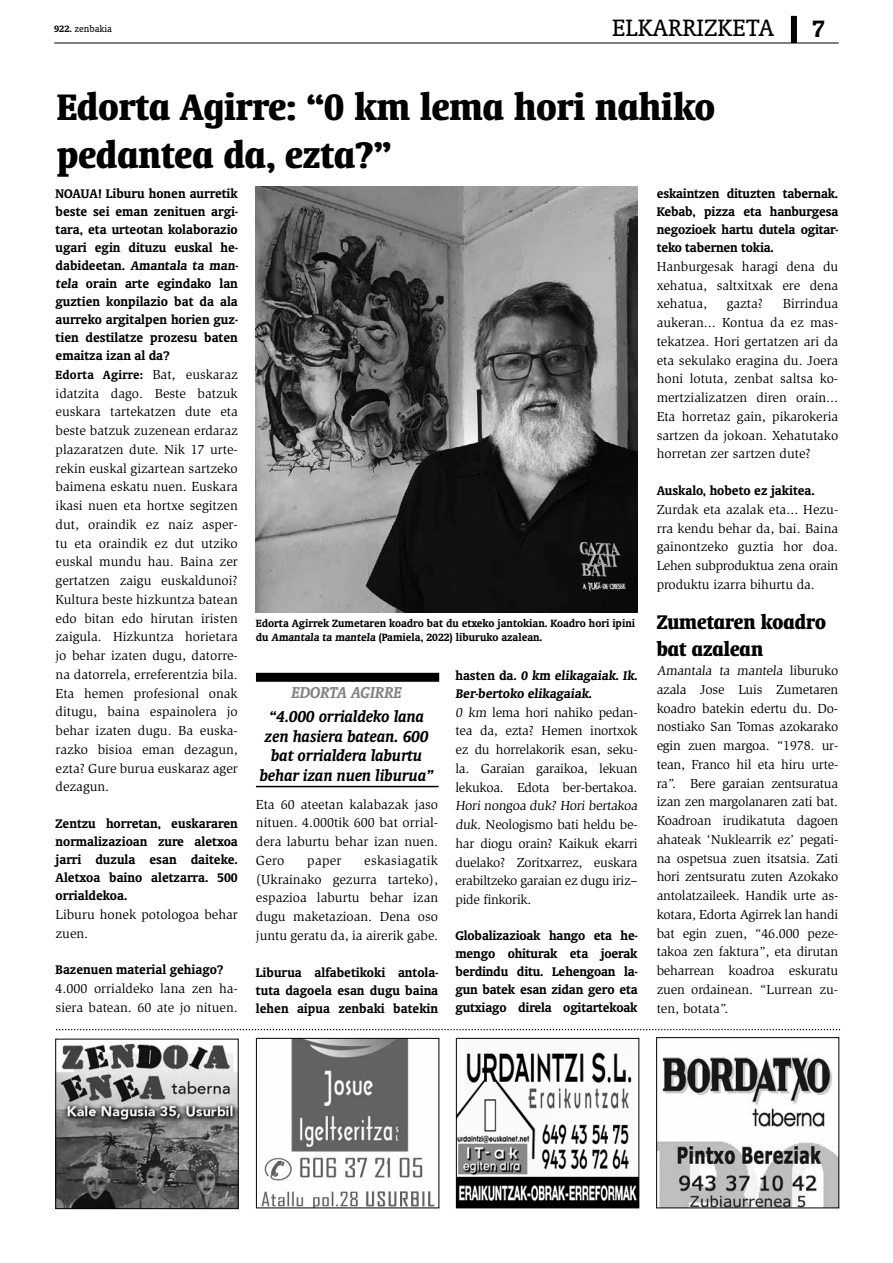
<style>
.page{position:relative;width:893px;height:1263px;background:#fff}
.page>*{position:absolute;margin:0;border:0;box-sizing:border-box;transform-origin:0 0}
.t1{font:700 condensed 42px/48px "Oranda BT";color:#000}
.t2{font:27px "Oranda BT";color:#000}
.t3{font:700 27px "Oranda BT";color:#000}
.t4{font:700 condensed 22.5px/27px "Oranda BT";color:#000}
.t5{font:italic 700 18px/19.5px "Oranda BT";color:#000;text-align:center}
.t6{font:italic 700 18px "Oranda BT";letter-spacing:-.01em;color:#828487}
.t7{font:700 14.25px/18px "Oranda BT";color:#000;text-align:justify}
.t8{font:13.5px/18.8px "Slimbach";color:#000;text-align:justify}
.t9{font:13.5px/18.8px "Slimbach";letter-spacing:-.02em;color:#000}
.t10{font:700 13.5px "Oranda BT";letter-spacing:.02em;color:#000}
.t11{font:700 12px/14.4px "Oranda BT";color:#000}
.t12{font:10.5px "Oranda BT";color:#000}
.s1{font-weight:700}
.s2{font-family:"Slimbach";font-weight:400}
</style>
<div class="page">
<hr style="left:54px;top:43px;width:785px;height:1px;background:#000">
<div style="left:791px;top:16px;width:6px;height:27px;background:#000"></div>
<img style="left:255px;top:187px;width:383px;height:425px">
<div style="left:256px;top:673px;width:183px;height:9px;background:#000"></div>
<hr style="left:256px;top:786px;width:182px;height:1px;background:#000">
<svg style="left:57px;top:1029px;width:783px;height:1px"></svg>
<img style="left:658px;top:1056px;width:179px;height:150px">
<div style="left:656px;top:1037px;width:183px;height:171px;border:1px solid #000"></div>
<img style="left:58px;top:1043px;width:178px;height:164px">
<div style="left:56px;top:1039px;width:182px;height:170px;border:1px solid #000"></div>
<img style="left:261px;top:1040px;width:174px;height:166px">
<div style="left:256px;top:1038px;width:183px;height:170px;border:1px solid #000"></div>
<img style="left:458px;top:1052px;width:179px;height:154px">
<div style="left:456px;top:1038px;width:183px;height:170px;border:1px solid #000"></div>
<h2 class="t2" style="left:656px;top:12px;width:119px">PIL-PILEAN</h2>
<h2 class="t3" style="left:812px;top:13px;width:15px">7</h2>
<p class="t12" style="left:54px;top:23px;width:59px"><span class="s1">922.</span> zenbakia</p>
<h2 class="t2" style="left:612px;top:12px;width:163px">ELKARRIZKETA</h2>
<h1 class="t1" style="left:57px;top:82px;width:660px">Edorta Agirre: “0 km lema hori nahiko pedantea da, ezta?”</h1>
<p class="t7" style="left:56px;top:184px;width:185px;text-align:left">NOAUA! Liburu honen aurretik beste sei eman zenituen argi&shy;tara, eta urteotan kolaborazio ugari egin dituzu euskal he&shy;dabideetan. Amantala ta man&shy;tela orain arte egindako lan guztien konpilazio bat da ala aurreko argitalpen horien guz&shy;tien destilatze prozesu baten emaitza izan al da?</p>
<p class="t10" style="left:56px;top:367px;width:184px">Edorta Agirre: <span class="s2">Bat, euskaraz</span></p>
<p class="t8" style="left:56px;top:384px;width:184px">idatzita dago. Beste batzuk euskara tartekatzen dute eta beste batzuk zuzenean erdaraz plazaratzen dute. Nik 17 urte&shy;rekin euskal gizartean sartzeko baimena eskatu nuen. Euskara ikasi nuen eta hortxe segitzen dut, oraindik ez naiz asper&shy;tu eta oraindik ez dut utziko euskal mundu hau. Baina zer gertatzen zaigu euskaldunoi?<br>Kultura beste hizkuntza batean edo bitan edo hirutan iristen zaigula. Hizkuntza horietara jo behar izaten dugu, datorre&shy;na datorrela, erreferentzia bila.<br>Eta hemen profesional onak ditugu, baina espainolera jo behar izaten dugu. Ba euska&shy;razko bisioa eman dezagun, ezta? Gure burua euskaraz ager dezagun.</p>
<p class="t7" style="left:56px;top:814px;width:184px">Zentzu horretan, euskararen normalizazioan zure aletxoa jarri duzula esan daiteke.<br>Aletxoa baino aletzarra. 500 orrialdekoa.</p>
<p class="t8" style="left:56px;top:905px;width:184px">Liburu honek potologoa behar zuen.</p>
<p class="t7" style="left:56px;top:960px;width:170px">Bazenuen material gehiago?</p>
<p class="t8" style="left:56px;top:979px;width:184px">4.000 orrialdeko lana zen ha&shy;siera batean. 60 ate jo nituen.</p>
<p class="t7" style="left:657px;top:184px;width:183px">eskaintzen dituzten tabernak.<br>Kebab, pizza eta hanburgesa negozioek hartu dutela ogitar&shy;teko tabernen tokia.</p>
<p class="t8" style="left:657px;top:257px;width:183px">Hanburgesak haragi dena du xehatua, saltxitxak ere dena xehatua,</p>
<p class="t8" style="left:657px;top:294px;width:183px;text-indent:126px">Birrindua aukeran... Kontua da ez mas&shy;tekatzea. Hori gertatzen ari da eta sekulako eragina du. Joera honi lotuta, zenbat saltsa ko&shy;mertzializatzen diren orain...<br>Eta horretaz gain, pikarokeria sartzen da jokoan. Xehatutako horretan zer sartzen dute?</p>
<p class="t7" style="left:657px;top:481px;width:160px">Auskalo, hobeto ez jakitea.</p>
<p class="t8" style="left:657px;top:500px;width:183px">Zurdak eta azalak eta... Hezu&shy;rra kendu behar da, bai. Baina gainontzeko guztia hor doa.<br>Lehen subproduktua zena orain produktu izarra bihurtu da.</p>
<h3 class="t4" style="left:657px;top:608px;width:171px">Zumetaren koadro bat azalean</h3>
<p class="t8" style="left:657px;top:661px;width:183px">Amantala ta mantela liburuko azala Jose Luis Zumetaren koadro batekin edertu du. Do&shy;nostiako San Tomas azokarako egin zuen margoa. “1978. ur&shy;tean, Franco hil eta hiru urte&shy;ra”. Bere garaian zentsuratua izan zen margolanaren zati bat.<br>Koadroan irudikatuta dagoen ahateak ‘Nuklearrik ez’ pegati&shy;na ospetsua zuen itsatsia. Zati hori zentsuratu zuten Azokako antolatzaileek. Handik urte as&shy;kotara, Edorta Agirrek lan handi bat egin zuen, “46.000 peze&shy;takoa zen faktura”, eta dirutan beharrean koadroa eskuratu zuen ordainean. “Lurrean zu&shy;ten, botata”.</p>
<p class="t8" style="left:727px;top:294px;width:38px">gazta?</p>
<p class="t11" style="left:256px;top:615px;width:381px">Edorta Agirrek Zumetaren koadro bat du etxeko jantokian. Koadro hori ipini du Amantala ta mantela (Pamiela, 2022) liburuko azalean.</p>
<p class="t7" style="left:455px;top:666px;width:185px">hasten da. 0 km elikagaiak. Ik.<br>Ber-bertoko elikagaiak.</p>
<p class="t9" style="left:455px;top:703px;width:185px">0 km lema hori nahiko pedan&shy;tea da, ezta? Hemen inortxok ez du horrelakorik esan, seku&shy;la. Garaian garaikoa, lekuan lekukoa. Edota ber-bertakoa.<br>Hori nongoa duk? Hori bertakoa duk. Neologismo bati heldu be&shy;har diogu orain? Kaikuk ekarri duelako? Zoritxarrez, euskara erabiltzeko garaian ez dugu iriz– pide finkorik.</p>
<p class="t7" style="left:455px;top:926px;width:184px">Globalizazioak hango eta he&shy;mengo ohiturak eta joerak berdindu ditu. Lehengoan la&shy;gun batek esan zidan gero eta gutxiago direla ogitartekoak</p>
<h3 class="t6" style="left:291px;top:682px;width:112px">EDORTA AGIRRE</h3>
<h3 class="t5" style="left:260px;top:706px;width:176px">“4.000 orrialdeko lana zen hasiera batean. 600 bat orrialdera laburtu behar izan nuen liburua”</h3>
<p class="t8" style="left:256px;top:795px;width:184px">Eta 60 ateetan kalabazak jaso nituen. 4.000tik 600 bat orrial&shy;dera laburtu behar izan nuen.<br>Gero</p>
<p class="t8" style="left:256px;top:851px;width:184px;text-indent:108px">eskasiagatik (Ukrainako gezurra tarteko), espazioa laburtu behar izan dugu maketazioan. Dena oso juntu geratu da, ia airerik gabe.</p>
<p class="t7" style="left:256px;top:963px;width:184px">Liburua alfabetikoki antola&shy;tuta dagoela esan dugu baina lehen aipua zenbaki batekin</p>
<p class="t8" style="left:307px;top:851px;width:36px">paper</p>
</div>
